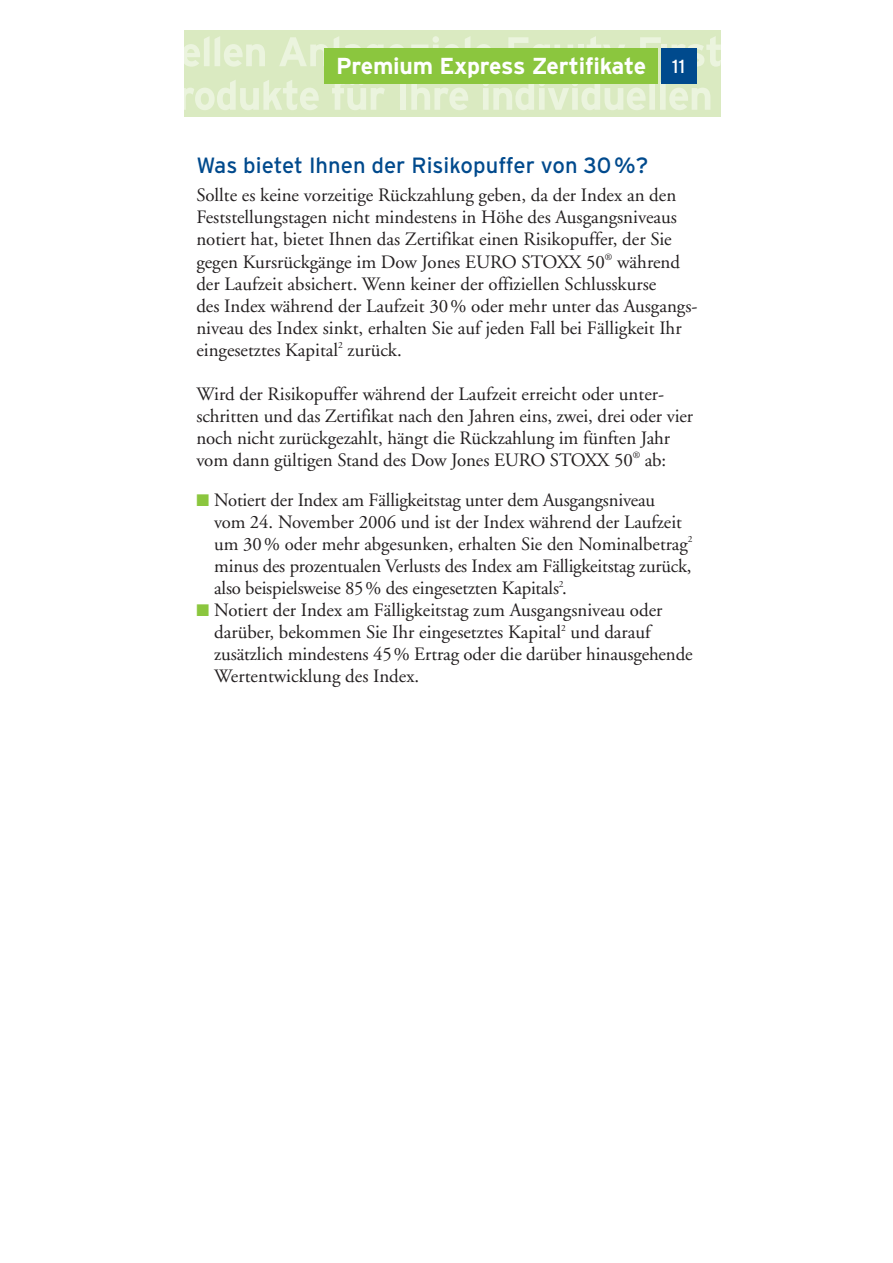
<style>
.page{position:relative;width:893px;height:1263px;background:#fff}
.page>*{position:absolute;margin:0;border:0;box-sizing:border-box;transform-origin:0 0}
.t1{font:700 23.1px "Interstate";letter-spacing:-.01em;color:#fff}
.t2{font:22.05px "Interstate";color:#004a8d}
.t3{font:18.9px/22px "Adobe Garamond LT";color:#231f20}
.s1{font-weight:400;font-size:18.9px}
.s2{color:#8bc63e}
</style>
<div class="page">
<div style="left:184px;top:31px;width:536px;height:86px;background:#daeac1"></div>
<svg style="left:184px;top:36px;width:536px;height:74px"></svg>
<div style="left:661px;top:49px;width:35px;height:35px;background:#004a8d"></div>
<div style="left:324px;top:49px;width:334px;height:35px;background:#8bc63e"></div>
<p class="t1" style="left:336px;top:58px;width:350px">Premium Express Zertifikate <span class="s1">11</span></p>
<p class="t2" style="left:196px;top:157px;width:453px">Was bietet Ihnen der Risikopuffer von 30%?</p>
<p class="t3" style="left:196px;top:186px;width:502px">Sollte es keine vorzeitige Rückzahlung geben, da der Index an den Feststellungstagen nicht mindestens in Höhe des Ausgangsniveaus notiert hat, bietet Ihnen das Zertifikat einen Risikopuffer, der Sie gegen Kursrückgänge im Dow Jones EURO STOXX 50<sup>®</sup> während der Laufzeit absichert. Wenn keiner der offiziellen Schlusskurse<br>des Index während der Laufzeit 30 % oder mehr unter das Ausgangs&shy;niveau des Index sinkt, erhalten Sie auf jeden Fall bei Fälligkeit Ihr eingesetztes Kapital<sup>2</sup> zurück.</p>
<p class="t3" style="left:196px;top:384px;width:498px">Wird der Risikopuffer während der Laufzeit erreicht oder unter&shy;schritten und das Zertifikat nach den Jahren eins, zwei, drei oder vier noch nicht zurückgezahlt, hängt die Rückzahlung im fünften Jahr vom dann gültigen Stand des Dow Jones EURO STOXX 50<sup>®</sup> ab:</p>
<p class="t3" style="left:214px;top:490px;width:480px;text-indent:-18px"><span class="s2">■</span> Notiert der Index am Fälligkeitstag unter dem Ausgangsniveau<br>vom 24. November 2006 und ist der Index während der Laufzeit um 30 % oder mehr abgesunken, erhalten Sie den Nominalbetrag<sup>2 </sup>minus des prozentualen Verlusts des Index am Fälligkeitstag zurück, also beispielsweise 85% des eingesetzten Kapitals<sup>2</sup>.</p>
<p class="t3" style="left:214px;top:601px;width:480px;text-indent:-18px"><span class="s2">■</span> Notiert der Index am Fälligkeitstag zum Ausgangsniveau oder darüber, bekommen Sie Ihr eingesetztes Kapital<sup>2</sup> und darauf zusätzlich mindestens 45% Ertrag oder die darüber hinausgehende Wertentwicklung des Index.</p>
</div>
